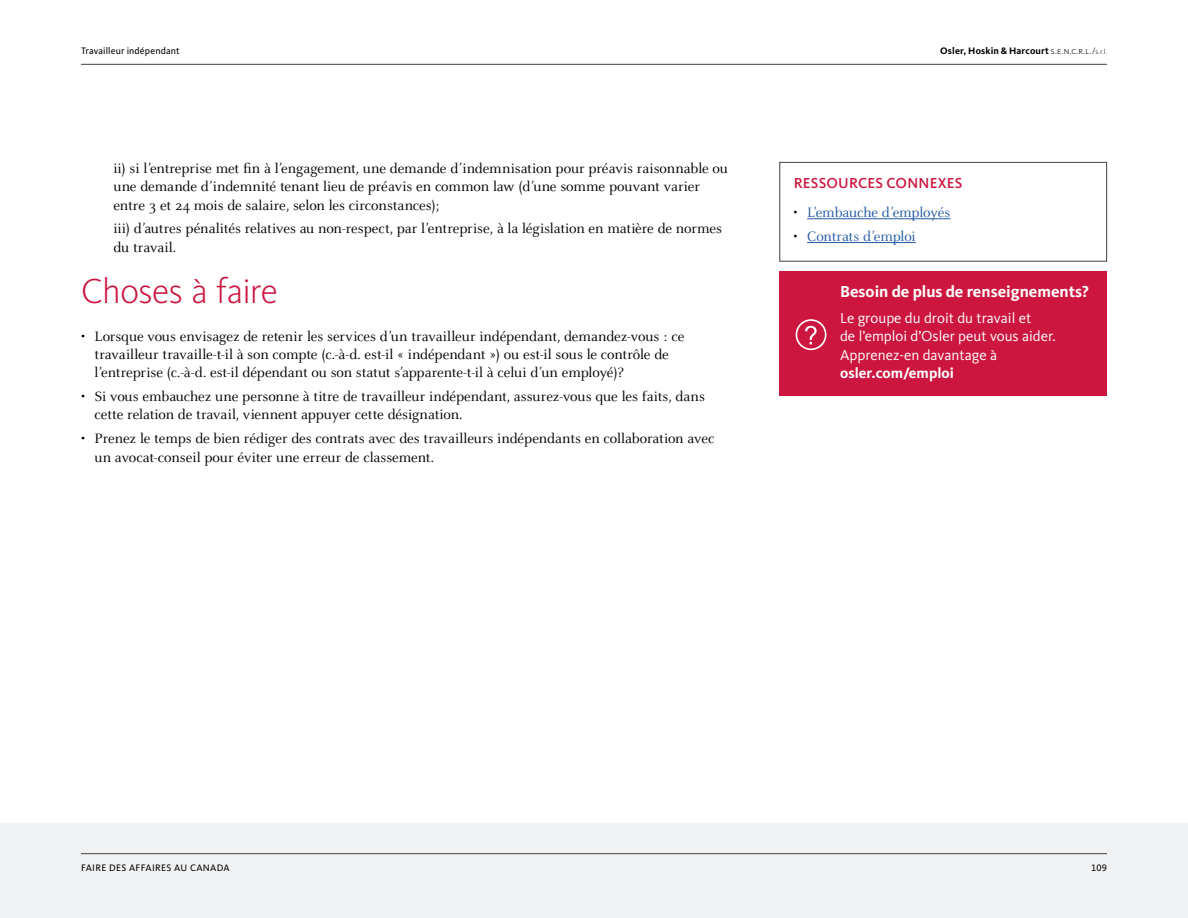
<style>
.page{position:relative;width:1188px;height:918px;background:#fff}
.page>*{position:absolute;margin:0;border:0;box-sizing:border-box;transform-origin:0 0}
.t1{font:300 36px "Kievit Pro";letter-spacing:-.015em;color:#cd163f}
.t2{font:700 16.5px "Kievit Pro";color:#fff}
.t3{font:15px/18.3px "Celeste OT";letter-spacing:-.005em;color:#000}
.t4{font:15px/18.3px "Kievit Pro";color:#fff}
.t5{font:15px "Celeste OT";letter-spacing:-.01em;color:#2258a4}
.t6{font:500 15px "Kievit Pro";letter-spacing:.015em;color:#cd163f}
.t7{font:700 15px "Kievit Pro";color:#fff}
.t8{font:9.75px "Kievit Pro";letter-spacing:.02em;color:#000}
.t9{font:700 9.75px "Kievit Pro";letter-spacing:.015em;color:#000}
.s1{font-weight:300}
.s2{font-weight:300;font-size:7.35px}
.s3{color:#000}
</style>
<div class="page">
<div style="left:0;top:824px;width:1188px;height:94px;background:#f1f2f3"></div>
<hr style="left:81px;top:853px;width:1026px;height:1px;background:#414141">
<hr style="left:81px;top:64px;width:1026px;height:1px;background:#414141">
<div style="left:779px;top:271px;width:328px;height:125px;background:#cd163f"></div>
<svg style="left:805px;top:326px;width:12px;height:18px"></svg>
<div style="left:796px;top:319px;width:31px;height:31px;border:2px solid #fff;border-radius:50%"></div>
<hr style="left:807px;top:219px;width:143px;height:1px;background:#2258a4">
<hr style="left:807px;top:242px;width:109px;height:1px;background:#2258a4">
<div style="left:779px;top:162px;width:328px;height:100px;border:1px solid #414141"></div>
<p class="t8" style="left:81px;top:45px;width:100px">Travailleur indépendant</p>
<p class="t3" style="left:113px;top:159px;width:616px">ii) si l’entreprise met fin à l’engagement, une demande d’indemnisation pour préavis raisonnable ou une demande d’indemnité tenant lieu de préavis en common law (d’une somme pouvant varier entre 3 et 24 mois de salaire, selon les circonstances);</p>
<p class="t3" style="left:113px;top:220px;width:610px">iii) d’autres pénalités relatives au non-respect, par l’entreprise, à la législation en matière de normes du travail.</p>
<h1 class="t1" style="left:81px;top:269px;width:198px">Choses à faire</h1>
<p class="t3" style="left:94px;top:327px;width:591px;text-indent:-14px">• Lorsque vous envisagez de retenir les services d’un travailleur indépendant, demandez-vous : ce travailleur travaille-t-il à son compte (c.-à-d. est-il « indépendant ») ou est-il sous le contrôle de l’entreprise (c.-à-d. est-il dépendant ou son statut s’apparente-t-il à celui d’un employé)?</p>
<p class="t3" style="left:94px;top:387px;width:612px;text-indent:-14px">• Si vous embauchez une personne à titre de travailleur indépendant, assurez-vous que les faits, dans cette relation de travail, viennent appuyer cette désignation.</p>
<p class="t3" style="left:94px;top:429px;width:621px;text-indent:-14px">• Prenez le temps de bien rédiger des contrats avec des travailleurs indépendants en collaboration avec un avocat-conseil pour éviter une erreur de classement.</p>
<p class="t9" style="left:940px;top:45px;width:168px">Osler, Hoskin &amp; Harcourt <span class="s1">s.e.n.c.r.l./</span><span class="s2">s.r.l.</span></p>
<p class="t6" style="left:794px;top:174px;width:170px">RESSOURCES CONNEXES</p>
<p class="t5" style="left:794px;top:203px;width:158px"><span class="s3">•</span> L’embauche d’employés</p>
<p class="t5" style="left:794px;top:227px;width:124px"><span class="s3">•</span> Contrats d’emploi</p>
<p class="t2" style="left:840px;top:282px;width:250px">Besoin de plus de renseignements?</p>
<p class="t4" style="left:840px;top:309px;width:217px">Le groupe du droit du travail et<br>de l’emploi d’Osler peut vous aider.<br>Apprenez-en davantage à</p>
<p class="t7" style="left:840px;top:364px;width:115px">osler.com/emploi</p>
<p class="t8" style="left:81px;top:862px;width:150px">FAIRE DES AFFAIRES AU CANADA</p>
<p class="t8" style="left:1091px;top:862px;width:17px">109</p>
</div>
